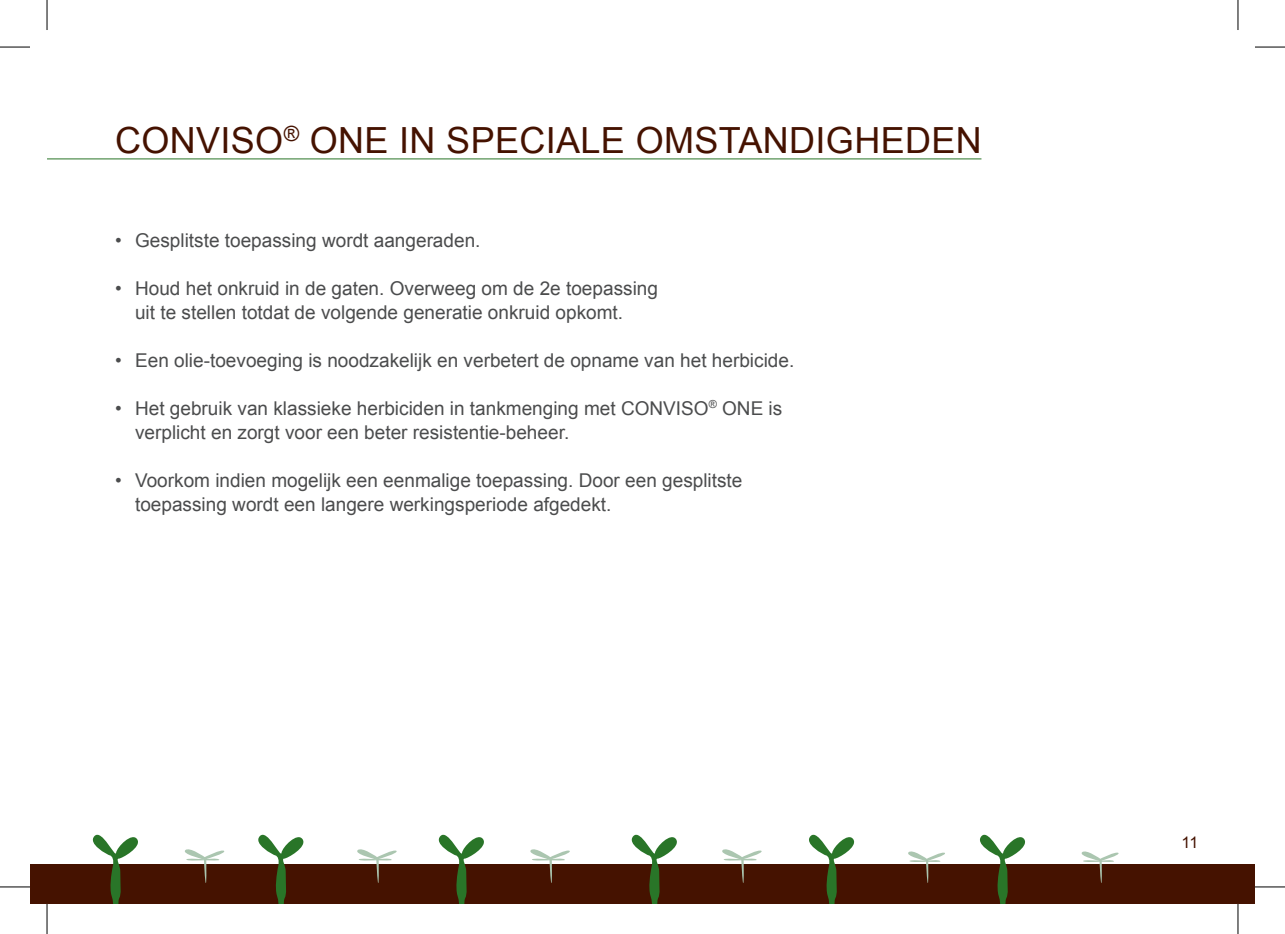
<style>
.page{position:relative;width:1285px;height:934px;background:#fff}
.page>*{position:absolute;margin:0;border:0;box-sizing:border-box;transform-origin:0 0}
.t1{font:36px "Arial";letter-spacing:.01em;color:#451200}
.t2{font:19px/24px "Arial";color:#4b4c4d}
.t3{font:16px "Arial";color:#451200}
</style>
<div class="page">
<div style="left:30px;top:864px;width:1225px;height:39px;background:#451200"></div>
<svg style="left:1081px;top:851px;width:38px;height:32px"></svg>
<svg style="left:908px;top:851px;width:37px;height:32px"></svg>
<svg style="left:258px;top:834px;width:46px;height:69px"></svg>
<svg style="left:438px;top:834px;width:46px;height:69px"></svg>
<svg style="left:631px;top:834px;width:46px;height:69px"></svg>
<svg style="left:809px;top:834px;width:46px;height:69px"></svg>
<svg style="left:980px;top:834px;width:45px;height:69px"></svg>
<svg style="left:357px;top:849px;width:40px;height:34px"></svg>
<svg style="left:530px;top:849px;width:40px;height:34px"></svg>
<svg style="left:722px;top:849px;width:40px;height:34px"></svg>
<svg style="left:92px;top:834px;width:46px;height:69px"></svg>
<svg style="left:185px;top:849px;width:40px;height:34px"></svg>
<hr style="left:47px;top:158px;width:934px;height:1px;background:#297528">
<hr style="left:0;top:47px;width:30px;height:1px;background:#000">
<hr style="left:1255px;top:47px;width:30px;height:1px;background:#000">
<hr style="left:0;top:886px;width:30px;height:1px;background:#000">
<hr style="left:1255px;top:886px;width:30px;height:1px;background:#000">
<hr style="left:47px;top:0;width:1px;height:30px;background:#000">
<hr style="left:47px;top:903px;width:1px;height:30px;background:#000">
<hr style="left:1237px;top:0;width:1px;height:30px;background:#000">
<hr style="left:1237px;top:903px;width:1px;height:30px;background:#000">
<h1 class="t1" style="left:115px;top:116px;width:868px">CONVISO<sup>®</sup> ONE IN SPECIALE OMSTANDIGHEDEN</h1>
<p class="t2" style="left:115px;top:228px;width:367px">• Gesplitste toepassing wordt aangeraden.</p>
<p class="t2" style="left:135px;top:276px;width:524px;text-indent:-20px">• Houd het onkruid in de gaten. Overweeg om de 2e toepassing uit te stellen totdat de volgende generatie onkruid opkomt.</p>
<p class="t2" style="left:115px;top:348px;width:681px">• Een olie-toevoeging is noodzakelijk en verbetert de opname van het herbicide.</p>
<p class="t2" style="left:135px;top:396px;width:649px;text-indent:-20px">• Het gebruik van klassieke herbiciden in tankmenging met CONVISO<sup>®</sup> ONE is verplicht en zorgt voor een beter resistentie-beheer.</p>
<p class="t2" style="left:135px;top:468px;width:609px;text-indent:-20px">• Voorkom indien mogelijk een eenmalige toepassing. Door een gesplitste toepassing wordt een langere werkingsperiode afgedekt.</p>
<p class="t3" style="left:1181px;top:831px;width:18px">11</p>
</div>
